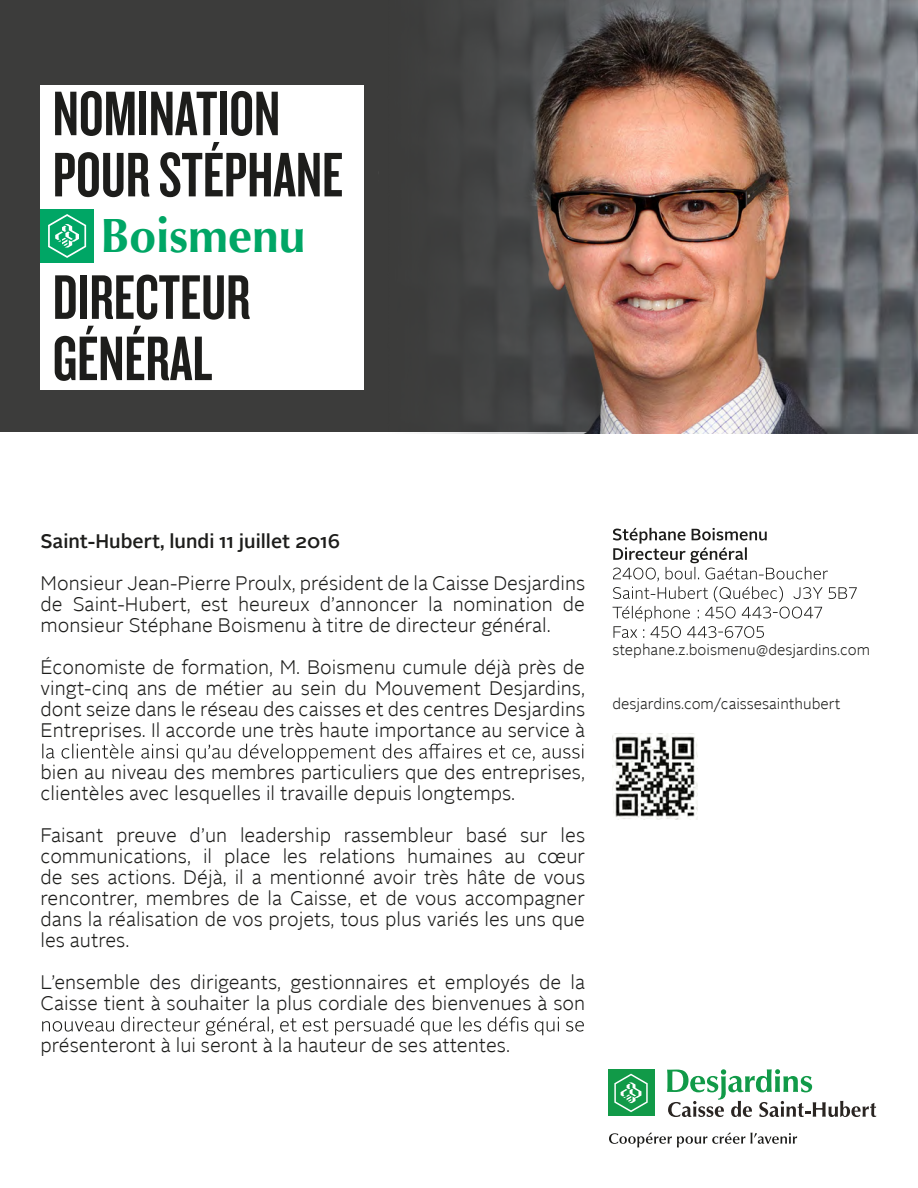
<style>
.page{position:relative;width:918px;height:1188px;background:#fff}
.page>*{position:absolute;margin:0;border:0;box-sizing:border-box;transform-origin:0 0}
.t1{font:65.25px/61.2px "Knockout HTF48 Featherweight";color:#1d1d1b}
.t2{font:700 48px "Optima LT";color:#00a665}
.t3{font:300 19.5px/21px "Alright Sans";color:#1d1d1b;text-align:justify}
.t4{font:500 19.5px "Alright Sans";color:#1d1d1b}
.t5{font:300 15px "Alright Sans";color:#1d1d1b}
</style>
<div class="page">
<div style="left:0;top:0;width:918px;height:432px;background:#3c3c3b"></div>
<img style="left:423px;top:0;width:495px;height:434px">
<div style="left:40px;top:85px;width:324px;height:305px;background:#fff"></div>
<div style="left:40px;top:209px;width:54px;height:54px;background:#00a665"></div>
<svg style="left:48px;top:214px;width:38px;height:44px"></svg>
<svg style="left:613px;top:528px;width:244px;height:110px"></svg>
<div style="left:608px;top:1070px;width:46px;height:46px;background:#119a48"></div>
<svg style="left:614px;top:1074px;width:34px;height:38px"></svg>
<svg style="left:667px;top:1069px;width:209px;height:48px"></svg>
<svg style="left:609px;top:1132px;width:188px;height:16px"></svg>
<svg style="left:42px;top:744px;width:541px;height:18px"></svg>
<svg style="left:42px;top:1017px;width:542px;height:18px"></svg>
<img style="left:612px;top:734px;width:86px;height:85px">
<h1 class="t1" style="left:53px;top:84px;width:292px">NOMINATION<br>POUR STÉPHANE</h1>
<h2 class="t2" style="left:100px;top:208px;width:207px">Boismenu</h2>
<h1 class="t1" style="left:53px;top:268px;width:199px">DIRECTEUR<br>GÉNÉRAL</h1>
<p class="t4" style="left:41px;top:528px;width:301px">Saint-Hubert, lundi 11 juillet 2016</p>
<p class="t3" style="left:41px;top:573px;width:546px">Monsieur Jean-Pierre Proulx, président de la Caisse Desjardins de Saint-Hubert, est heureux d’annoncer la nomination de monsieur Stéphane Boismenu à titre de directeur général.</p>
<p class="t3" style="left:41px;top:657px;width:546px">Économiste de formation, M. Boismenu cumule déjà près de vingt-cinq ans de métier au sein du Mouvement Desjardins, dont seize dans le réseau des caisses et des centres Desjardins Entreprises. Il accorde une très haute importance au service à</p>
<p class="t3" style="left:41px;top:762px;width:546px">bien au niveau des membres particuliers que des entreprises, clientèles avec lesquelles il travaille depuis longtemps.</p>
<p class="t3" style="left:41px;top:825px;width:546px">Faisant preuve d’un leadership rassembleur basé sur les communications, il place les relations humaines au cœur de ses actions. Déjà, il a mentionné avoir très hâte de vous rencontrer, membres de la Caisse, et de vous accompagner dans la réalisation de vos projets, tous plus variés les uns que les autres.</p>
<p class="t3" style="left:41px;top:972px;width:546px">L’ensemble des dirigeants, gestionnaires et employés de la<br>Caisse tient à souhaiter la plus cordiale des bienvenues à son</p>
<p class="t3" style="left:41px;top:1035px;width:471px">présenteront à lui seront à la hauteur de ses attentes.</p>
<p class="t5" style="left:612px;top:640px;width:259px">stephane.z.boismenu@desjardins.com</p>
<p class="t5" style="left:612px;top:694px;width:229px">desjardins.com/caissesainthubert</p>
</div>
